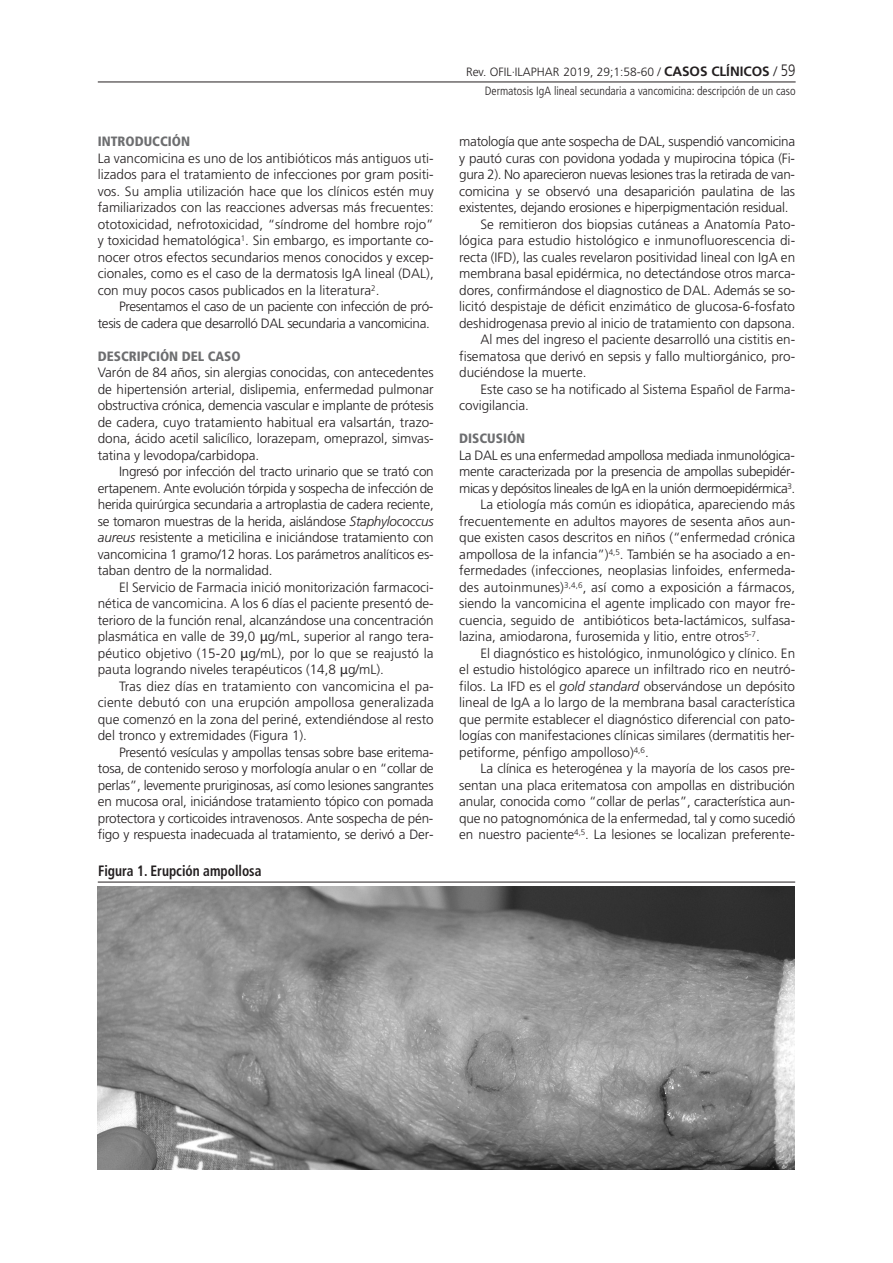
<style>
.page{position:relative;width:893px;height:1263px;background:#fff}
.page>*{position:absolute;margin:0;border:0;box-sizing:border-box;transform-origin:0 0}
.t1{font:700 condensed 15px "Frutiger";color:#231f20;scale:.9 1}
.t2{font:300 13.5px/16.5px "Frutiger";color:#231f20;text-align:justify}
.t3{font:300 13.5px/16.5px "Frutiger";letter-spacing:-.025em;color:#231f20;text-align:right}
.t4{font:300 13.5px "Frutiger";letter-spacing:-.02em;color:#231f20}
.t5{font:300 13.5px "Frutiger";letter-spacing:-.035em;color:#231f20}
.t6{font:900 condensed 13.5px "Frutiger";color:#6d6e70}
.t7{font:300 condensed 12px "Frutiger";color:#231f20}
.t8{font:300 12px "Frutiger";color:#231f20}
.s1{font-style:italic}
.s2{font-family:"Helvetica";font-weight:400}
.s3{font-weight:700;font-size:13.5px}
.s4{font-size:13.5px}
.s5{font-size:16.5px}
</style>
<div class="page">
<img style="left:98px;top:887px;width:696px;height:282px">
<hr style="left:98px;top:882px;width:697px;height:1px;background:#231f20">
<hr style="left:98px;top:82px;width:698px;height:1px;background:#231f20">
<p class="t6" style="left:98px;top:136px;width:94px">INTRODUCCIÓN</p>
<p class="t2" style="left:98px;top:151px;width:337px">La vancomicina es uno de los antibióticos más antiguos uti&shy;lizados para el tratamiento de infecciones por gram positi&shy;vos. Su amplia utilización hace que los clínicos estén muy familiarizados con las reacciones adversas más frecuentes: ototoxicidad, nefrotoxicidad, “síndrome del hombre rojo” y toxicidad hematológica<sup>1</sup>. Sin embargo, es importante co&shy;nocer otros efectos secundarios menos conocidos y excep&shy;cionales, como es el caso de la dermatosis IgA lineal (DAL), con muy pocos casos publicados en la literatura<sup>2</sup>.</p>
<p class="t3" style="left:98px;top:299px;width:337px">Presentamos el caso de un paciente con infección de pró&shy;tesis de cadera que desarrolló DAL secundaria a vancomicina.</p>
<p class="t6" style="left:98px;top:351px;width:144px">DESCRIPCIÓN DEL CASO</p>
<p class="t2" style="left:98px;top:365px;width:337px">Varón de 84 años, sin alergias conocidas, con antecedentes de hipertensión arterial, dislipemia, enfermedad pulmonar obstructiva crónica, demencia vascular e implante de prótesis de cadera, cuyo tratamiento habitual era valsartán, trazo&shy;dona, ácido acetil salicílico, lorazepam, omeprazol, simvas&shy;tatina y levodopa/carbidopa.</p>
<p class="t2" style="left:98px;top:464px;width:337px;text-indent:21px">Ingresó por infección del tracto urinario que se trató con ertapenem. Ante evolución tórpida y sospecha de infección de herida quirúrgica secundaria a artroplastia de cadera reciente, se tomaron muestras de la herida, aislándose <span class="s1">Staphylococcus aureus</span> resistente a meticilina e iniciándose tratamiento con vancomicina 1 gramo/12 horas. Los parámetros analíticos es&shy;taban dentro de la normalidad.</p>
<p class="t2" style="left:98px;top:580px;width:337px;text-indent:21px">El Servicio de Farmacia inició monitorización farmacoci&shy;nética de vancomicina. A los 6 días el paciente presentó de&shy;terioro de la función renal, alcanzándose una concentración plasmática en valle de 39,0 <span class="s2">μ</span>g/mL, superior al rango tera&shy;péutico objetivo (15-20 <span class="s2">μ</span>g/mL), por lo que se reajustó la pauta logrando niveles terapéuticos (14,8 <span class="s2">μ</span>g/mL).</p>
<p class="t2" style="left:98px;top:679px;width:337px;text-indent:21px">Tras diez días en tratamiento con vancomicina el pa&shy;ciente debutó con una erupción ampollosa generalizada que comenzó en la zona del periné, extendiéndose al resto del tronco y extremidades (Figura 1).</p>
<p class="t2" style="left:98px;top:745px;width:337px;text-indent:21px">Presentó vesículas y ampollas tensas sobre base eritema&shy;tosa, de contenido seroso y morfología anular o en “collar de perlas”, levemente pruriginosas, así como lesiones sangrantes en mucosa oral, iniciándose tratamiento tópico con pomada protectora y corticoides intravenosos. Ante sospecha de pén&shy;figo y respuesta inadecuada al tratamiento, se derivó a Der-</p>
<p class="t1" style="left:98px;top:864px;width:183px">Figura 1. Erupción ampollosa</p>
<p class="t8" style="left:466px;top:67px;width:331px">Rev. OFIL·ILAPHAR 2019, 29;1:58-60 / <span class="s3">CASOS CLÍNICOS</span> <span class="s4">/</span> <span class="s5">59</span></p>
<p class="t7" style="left:485px;top:86px;width:312px">Dermatosis IgA lineal secundaria a vancomicina: descripción de un caso</p>
<p class="t4" style="left:459px;top:136px;width:337px">matología que ante sospecha de DAL, suspendió vancomicina</p>
<p class="t2" style="left:459px;top:151px;width:337px">y pautó curas con povidona yodada y mupirocina tópica (Fi-</p>
<p class="t3" style="left:459px;top:167px;width:337px">gura 2). No aparecieron nuevas lesiones tras la retirada de van-</p>
<p class="t2" style="left:459px;top:184px;width:337px">comicina y se observó una desaparición paulatina de las</p>
<p class="t2" style="left:459px;top:200px;width:331px">existentes, dejando erosiones e hiperpigmentación residual.</p>
<p class="t2" style="left:480px;top:217px;width:316px">Se remitieron dos biopsias cutáneas a Anatomía Pato-</p>
<p class="t2" style="left:459px;top:233px;width:337px">lógica para estudio histológico e inmunofluorescencia di-</p>
<p class="t2" style="left:459px;top:250px;width:337px">recta (IFD), las cuales revelaron positividad lineal con IgA en</p>
<p class="t2" style="left:459px;top:266px;width:337px">membrana basal epidérmica, no detectándose otros marca-</p>
<p class="t2" style="left:459px;top:283px;width:337px">dores, confirmándose el diagnostico de DAL. Además se so-</p>
<p class="t2" style="left:459px;top:299px;width:337px">licitó despistaje de déficit enzimático de glucosa-6-fosfato</p>
<p class="t2" style="left:459px;top:316px;width:337px">deshidrogenasa previo al inicio de tratamiento con dapsona.</p>
<p class="t2" style="left:480px;top:332px;width:316px">Al mes del ingreso el paciente desarrolló una cistitis en-</p>
<p class="t2" style="left:459px;top:349px;width:337px">fisematosa que derivó en sepsis y fallo multiorgánico, pro-</p>
<p class="t2" style="left:459px;top:365px;width:129px">duciéndose la muerte.</p>
<p class="t2" style="left:480px;top:382px;width:316px">Este caso se ha notificado al Sistema Español de Farma-</p>
<p class="t2" style="left:459px;top:398px;width:71px">covigilancia.</p>
<p class="t6" style="left:459px;top:433px;width:67px">DISCUSIÓN</p>
<p class="t3" style="left:459px;top:448px;width:337px">La DAL es una enfermedad ampollosa mediada inmunológica-</p>
<p class="t3" style="left:459px;top:464px;width:337px">mente caracterizada por la presencia de ampollas subepidér-</p>
<p class="t5" style="left:459px;top:483px;width:337px">micas y depósitos lineales de IgA en la unión dermoepidérmica<sup>3</sup>.</p>
<p class="t2" style="left:480px;top:497px;width:316px">La etiología más común es idiopática, apareciendo más</p>
<p class="t2" style="left:459px;top:514px;width:337px">frecuentemente en adultos mayores de sesenta años aun-</p>
<p class="t2" style="left:459px;top:530px;width:338px">que existen casos descritos en niños (“enfermedad crónica</p>
<p class="t2" style="left:459px;top:547px;width:337px">ampollosa de la infancia”)<sup>4,5</sup>. También se ha asociado a en-</p>
<p class="t2" style="left:459px;top:563px;width:337px">fermedades (infecciones, neoplasias linfoides, enfermeda-</p>
<p class="t2" style="left:459px;top:580px;width:337px">des autoinmunes)<sup>3,4,6</sup>, así como a exposición a fármacos,</p>
<p class="t2" style="left:459px;top:596px;width:337px">siendo la vancomicina el agente implicado con mayor fre-</p>
<p class="t2" style="left:459px;top:613px;width:337px">cuencia, seguido de antibióticos beta-lactámicos, sulfasa-</p>
<p class="t2" style="left:459px;top:629px;width:302px">lazina, amiodarona, furosemida y litio, entre otros<sup>5-7</sup>.</p>
<p class="t2" style="left:480px;top:646px;width:316px">El diagnóstico es histológico, inmunológico y clínico. En</p>
<p class="t2" style="left:459px;top:662px;width:337px">el estudio histológico aparece un infiltrado rico en neutró-</p>
<p class="t2" style="left:459px;top:679px;width:337px">filos. La IFD es el <span class="s1">gold standard</span> observándose un depósito</p>
<p class="t2" style="left:459px;top:695px;width:337px">lineal de IgA a lo largo de la membrana basal característica</p>
<p class="t2" style="left:459px;top:712px;width:337px">que permite establecer el diagnóstico diferencial con pato-</p>
<p class="t2" style="left:459px;top:728px;width:337px">logías con manifestaciones clínicas similares (dermatitis her-</p>
<p class="t2" style="left:459px;top:745px;width:191px">petiforme, pénfigo ampolloso)<sup>4,6</sup>.</p>
<p class="t2" style="left:480px;top:761px;width:316px">La clínica es heterogénea y la mayoría de los casos pre-</p>
<p class="t2" style="left:459px;top:778px;width:337px">sentan una placa eritematosa con ampollas en distribución</p>
<p class="t2" style="left:459px;top:794px;width:337px">anular, conocida como “collar de perlas”, característica aun-</p>
<p class="t4" style="left:459px;top:813px;width:337px">que no patognomónica de la enfermedad, tal y como sucedió</p>
<p class="t2" style="left:459px;top:827px;width:337px">en nuestro paciente<sup>4,5</sup>. La lesiones se localizan preferente-</p>
</div>
